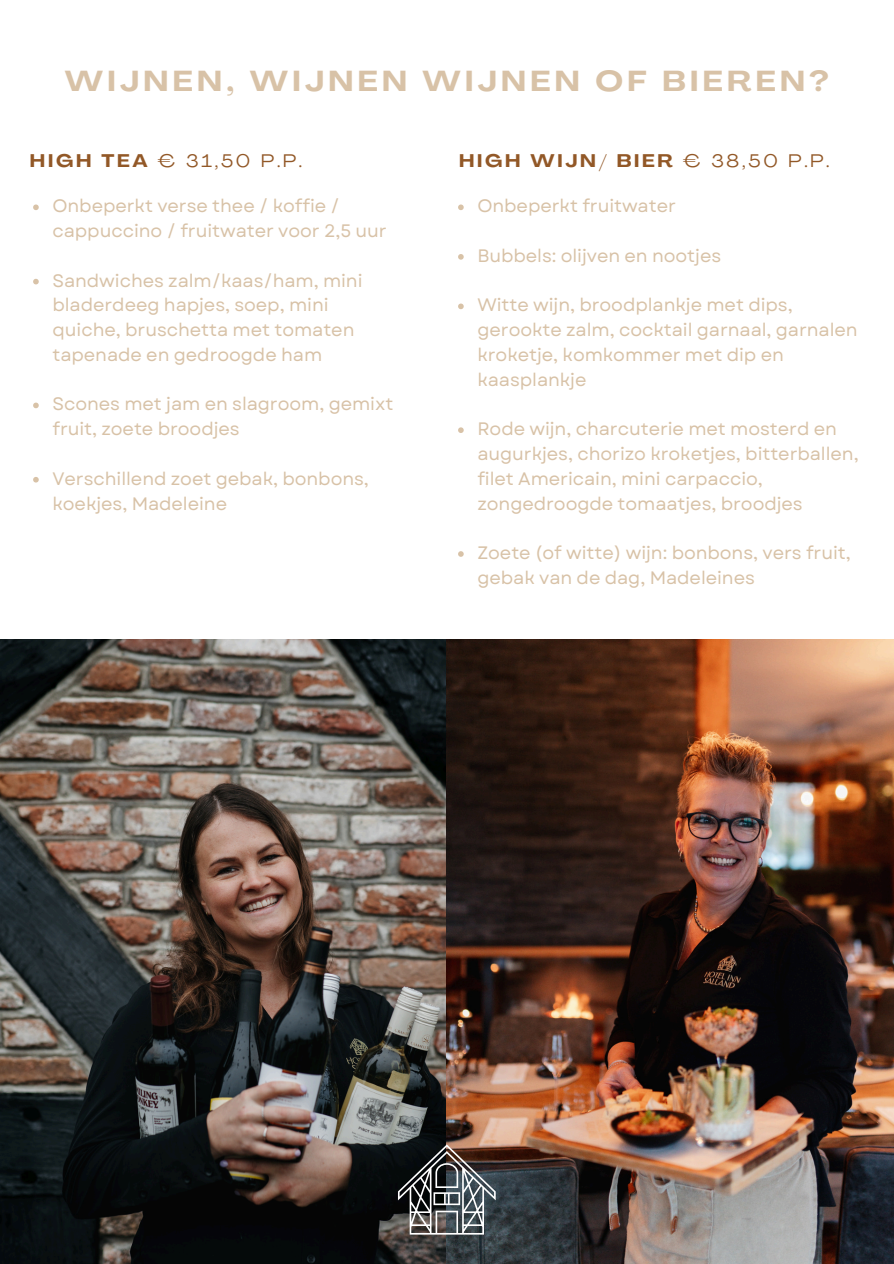
<style>
.page{position:relative;width:894px;height:1264px;background:#fff}
.page>*{position:absolute;margin:0;border:0;box-sizing:border-box;transform-origin:0 0}
.t1{font:700 expanded 28.5px "Agrandir";letter-spacing:.155em;color:#d8c2a7}
.t2{font:18px/24.8px "Garet";letter-spacing:-.005em;color:#d8c2a7}
.t3{font:700 expanded 18px "Agrandir";letter-spacing:.155em;color:#925827}
.t4{font:expanded 18px "Agrandir";color:#925827}
.s1{font-weight:700}
.s2{font-weight:400}
</style>
<div class="page">
<img style="left:0;top:639px;width:893px;height:624px">
<svg style="left:458px;top:204px;width:5px;height:6px"></svg>
<svg style="left:458px;top:254px;width:5px;height:6px"></svg>
<svg style="left:458px;top:303px;width:5px;height:6px"></svg>
<svg style="left:458px;top:427px;width:5px;height:6px"></svg>
<svg style="left:458px;top:551px;width:5px;height:6px"></svg>
<svg style="left:33px;top:204px;width:6px;height:6px"></svg>
<svg style="left:33px;top:279px;width:6px;height:5px"></svg>
<svg style="left:33px;top:402px;width:6px;height:6px"></svg>
<svg style="left:33px;top:477px;width:6px;height:5px"></svg>
<svg style="left:398px;top:1144px;width:97px;height:90px;background:#585859"></svg>
<p class="t1" style="left:65px;top:70px;width:765px">WIJNEN, WIJNEN WIJNEN OF BIEREN?</p>
<p class="t4" style="left:30px;top:153px;width:274px"><span class="s1">HIGH TEA</span> € 31,50 P.P.</p>
<p class="t2" style="left:52px;top:194px;width:336px">Onbeperkt verse thee / koffie / cappuccino / fruitwater voor 2,5 uur</p>
<p class="t2" style="left:52px;top:268px;width:311px">Sandwiches zalm/kaas/ham, mini bladerdeeg hapjes, soep, mini quiche, bruschetta met tomaten tapenade en gedroogde ham</p>
<p class="t2" style="left:52px;top:392px;width:342px">Scones met jam en slagroom, gemixt fruit, zoete broodjes</p>
<p class="t2" style="left:52px;top:466px;width:318px">Verschillend zoet gebak, bonbons, koekjes, Madeleine</p>
<p class="t3" style="left:459px;top:153px;width:372px">HIGH WIJN/ BIER <span class="s2">€ 38,50 P.P.</span></p>
<p class="t2" style="left:477px;top:194px;width:200px">Onbeperkt fruitwater</p>
<p class="t2" style="left:477px;top:243px;width:245px">Bubbels: olijven en nootjes</p>
<h2 class="t2" style="left:477px;top:293px;width:381px">Witte wijn, broodplankje met dips, gerookte zalm, cocktail garnaal, garnalen kroketje, komkommer met dip en kaasplankje</h2>
<p class="t2" style="left:477px;top:416px;width:382px">Rode wijn, charcuterie met mosterd en augurkjes, chorizo kroketjes, bitterballen, filet Americain, mini carpaccio, zongedroogde tomaatjes, broodjes</p>
<p class="t2" style="left:477px;top:540px;width:374px">Zoete (of witte) wijn: bonbons, vers fruit, gebak van de dag, Madeleines</p>
</div>
